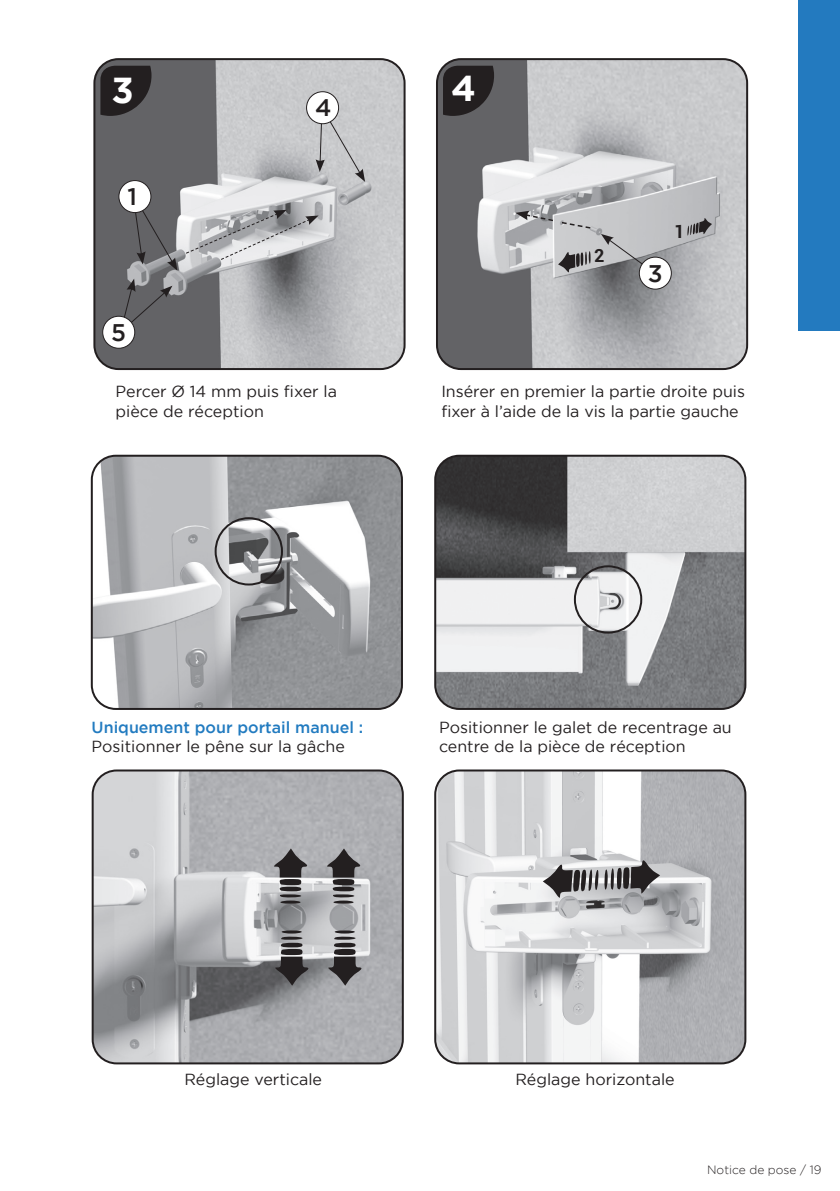
<style>
.page{position:relative;width:840px;height:1191px;background:#fff}
.page>*{position:absolute;margin:0;border:0;box-sizing:border-box;transform-origin:0 0}
.t1{font:700 36px "Gotham";color:#fff}
.t2{font:500 24px "Gotham";color:#231f20}
.t3{font:700 18px "Roboto";color:#231f20}
.t4{font:16px/19.2px "Gotham";color:#231f20}
.t5{font:500 16px "Gotham";color:#227bc0}
.t6{font:300 12px "Gotham";color:#231f20}
</style>
<div class="page">
<div style="left:797px;top:0;width:42px;height:331px;background:#237abf"></div>
<img style="left:92px;top:456px;width:310px;height:253px">
<div style="left:91px;top:455px;width:312px;height:255px;border:2px solid #231f20;border-radius:24px"></div>
<img style="left:437px;top:456px;width:308px;height:253px">
<div style="left:434px;top:455px;width:312px;height:255px;border:2px solid #231f20;border-radius:24px"></div>
<img style="left:93px;top:772px;width:309px;height:291px">
<div style="left:92px;top:769px;width:311px;height:295px;border:2px solid #231f20;border-radius:24px"></div>
<img style="left:437px;top:772px;width:308px;height:291px">
<div style="left:434px;top:769px;width:312px;height:295px;border:2px solid #231f20;border-radius:24px"></div>
<div style="left:214px;top:517px;width:69px;height:68px;border:2px solid #231f20;border-radius:50%"></div>
<div style="left:573px;top:565px;width:69px;height:68px;border:2px solid #231f20;border-radius:50%"></div>
<svg style="left:541px;top:857px;width:119px;height:43px;background:#959596"></svg>
<svg style="left:325px;top:848px;width:36px;height:55px;background:#7c7b7d"></svg>
<svg style="left:326px;top:930px;width:37px;height:55px;background:#7f7e80"></svg>
<svg style="left:272px;top:848px;width:36px;height:55px;background:#7c7a7d"></svg>
<svg style="left:273px;top:930px;width:37px;height:55px;background:#6e6d6f"></svg>
<img style="left:96px;top:59px;width:308px;height:310px">
<div style="left:93px;top:58px;width:312px;height:312px;border:2px solid #231f20;border-radius:24px"></div>
<svg style="left:100px;top:66px;width:51px;height:50px;background:#2d292b"></svg>
<img style="left:437px;top:59px;width:309px;height:310px">
<div style="left:436px;top:58px;width:311px;height:312px;border:2px solid #231f20;border-radius:24px"></div>
<svg style="left:443px;top:66px;width:51px;height:50px;background:#2d292b"></svg>
<svg style="left:600px;top:234px;width:57px;height:42px;background:#a2a3a5"></svg>
<div style="left:639px;top:257px;width:32px;height:32px;background:#fff;border-radius:50%"></div>
<div style="left:638px;top:257px;width:33px;height:33px;border:1px solid #231f20;border-radius:50%"></div>
<svg style="left:557px;top:246px;width:33px;height:30px"></svg>
<svg style="left:686px;top:215px;width:26px;height:25px"></svg>
<svg style="left:515px;top:211px;width:39px;height:11px"></svg>
<svg style="left:119px;top:279px;width:53px;height:55px;background:#646467"></svg>
<div style="left:103px;top:316px;width:32px;height:32px;background:#fff;border-radius:50%"></div>
<div style="left:102px;top:316px;width:33px;height:33px;border:1px solid #231f20;border-radius:50%"></div>
<svg style="left:185px;top:210px;width:133px;height:51px;background:#babbbd"></svg>
<svg style="left:133px;top:197px;width:44px;height:74px;background:#68686b"></svg>
<div style="left:119px;top:181px;width:32px;height:32px;background:#fff;border-radius:50%"></div>
<div style="left:118px;top:180px;width:33px;height:33px;border:1px solid #231f20;border-radius:50%"></div>
<svg style="left:315px;top:108px;width:50px;height:74px;background:#bdbec0"></svg>
<div style="left:306px;top:92px;width:32px;height:32px;background:#fff;border-radius:50%"></div>
<div style="left:306px;top:91px;width:33px;height:33px;border:1px solid #231f20;border-radius:50%"></div>
<svg style="left:560px;top:221px;width:31px;height:9px"></svg>
<p class="t1" style="left:112px;top:69px;width:24px">3</p>
<p class="t1" style="left:451px;top:68px;width:26px">4</p>
<p class="t2" style="left:315px;top:94px;width:18px">4</p>
<p class="t2" style="left:127px;top:183px;width:11px">1</p>
<p class="t2" style="left:111px;top:319px;width:16px">5</p>
<p class="t4" style="left:115px;top:382px;width:223px">Percer Ø 14 mm puis fixer la pièce de réception</p>
<p class="t3" style="left:594px;top:242px;width:12px">2</p>
<p class="t2" style="left:647px;top:260px;width:16px">3</p>
<p class="t3" style="left:673px;top:219px;width:12px">1</p>
<p class="t4" style="left:441px;top:382px;width:305px">Insérer en premier la partie droite puis fixer à l’aide de la vis la partie gauche</p>
<p class="t5" style="left:92px;top:718px;width:273px">Uniquement pour portail manuel :</p>
<p class="t4" style="left:92px;top:736px;width:255px">Positionner le pêne sur la gâche</p>
<p class="t4" style="left:439px;top:717px;width:294px">Positionner le galet de recentrage au centre de la pièce de réception</p>
<p class="t4" style="left:184px;top:1069px;width:139px">Réglage verticale</p>
<p class="t4" style="left:515px;top:1069px;width:161px">Réglage horizontale</p>
<p class="t6" style="left:706px;top:1162px;width:116px">Notice de pose / 19</p>
</div>
